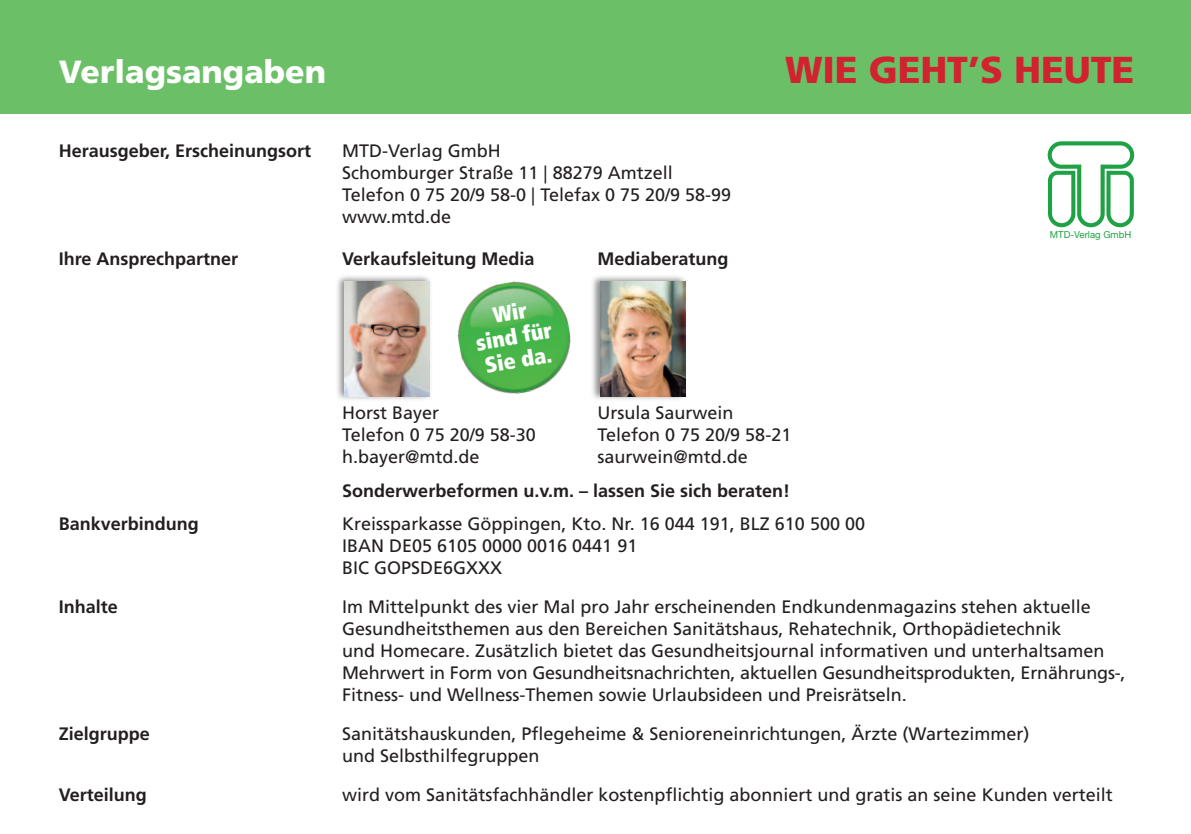
<style>
.page{position:relative;width:1191px;height:834px;background:#fff}
.page>*{position:absolute;margin:0;border:0;box-sizing:border-box;transform-origin:0 0}
.t1{font:900 37.4px "Frutiger";letter-spacing:-.005em;color:#d1222f}
.t2{font:900 32px "Frutiger";color:#fff}
.t3{font:900 condensed 22px/24px "Frutiger";color:#fff;text-align:center}
.t4{font:18px/22px "Frutiger";color:#231f20}
.t5{font:700 18px "Frutiger";color:#231f20}
.t6{font:9.6px "Helvetica Neue";color:#1fa245}
.s1{font-stretch:condensed}
</style>
<div class="page">
<div style="left:0;top:0;width:1190px;height:113px;background:#6bc067"></div>
<img style="left:592px;top:276px;width:94px;height:124px">
<img style="left:600px;top:281px;width:85px;height:115px">
<svg style="left:1047px;top:141px;width:87px;height:86px"></svg>
<img style="left:457px;top:281px;width:114px;height:113px">
<img style="left:337px;top:276px;width:94px;height:124px">
<img style="left:345px;top:281px;width:85px;height:115px">
<p class="t2" style="left:59px;top:59px;width:269px">Verlagsangaben</p>
<p class="t1" style="left:785px;top:54px;width:351px">WIE GEHT’S HEUTE</p>
<p class="t5" style="left:59px;top:144px;width:254px">Herausgeber, Erscheinungsort</p>
<p class="t4" style="left:342px;top:141px;width:390px">MTD-Verlag GmbH<br>Schomburger Straße 11 <span class="s1">|</span> 88279 Amtzell<br>Telefon 0 75 20/9 58-0 <span class="s1">|</span> Telefax 0 75 20/9 58-99 www.mtd.de</p>
<p class="t5" style="left:59px;top:252px;width:181px">Ihre Ansprechpartner</p>
<p class="t5" style="left:342px;top:252px;width:194px">Verkaufsleitung Media</p>
<p class="t5" style="left:597px;top:252px;width:133px">Mediaberatung</p>
<p class="t3" style="left:470px;top:309px;width:78px;rotate:-10deg">Wir sind für<br>Sie da.</p>
<p class="t4" style="left:342px;top:403px;width:99px">Horst Bayer</p>
<p class="t4" style="left:597px;top:403px;width:138px">Ursula Saurwein</p>
<p class="t4" style="left:342px;top:425px;width:195px">Telefon 0 75 20/9 58-30</p>
<p class="t4" style="left:597px;top:425px;width:195px">Telefon 0 75 20/9 58-21</p>
<p class="t4" style="left:342px;top:447px;width:139px">h.bayer@mtd.de</p>
<p class="t4" style="left:597px;top:447px;width:152px">saurwein@mtd.de</p>
<p class="t5" style="left:342px;top:483px;width:449px">Sonderwerbeformen u.v.m. – lassen Sie sich beraten!</p>
<p class="t6" style="left:1050px;top:229px;width:83px">MTD-Verlag GmbH</p>
<p class="t5" style="left:59px;top:516px;width:142px">Bankverbindung</p>
<p class="t4" style="left:342px;top:514px;width:524px">Kreissparkasse Göppingen, Kto. Nr. 16 044 191, BLZ 610 500 00<br>IBAN DE05 6105 0000 0016 0441 91<br>BIC GOPSDE6GXXX</p>
<p class="t5" style="left:59px;top:599px;width:61px">Inhalte</p>
<p class="t4" style="left:342px;top:597px;width:785px">Im Mittelpunkt des vier Mal pro Jahr erscheinenden Endkundenmagazins stehen aktuelle Gesundheitsthemen aus den Bereichen Sanitätshaus, Rehatechnik, Orthopädietechnik<br>und Homecare. Zusätzlich bietet das Gesundheitsjournal informativen und unterhaltsamen Mehrwert in Form von Gesundheitsnachrichten, aktuellen Gesundheitsprodukten, Ernährungs-, Fitness- und Wellness-Themen sowie Urlaubsideen und Preisrätseln.</p>
<p class="t5" style="left:59px;top:726px;width:93px">Zielgruppe</p>
<p class="t4" style="left:342px;top:724px;width:688px">Sanitätshauskunden, Pflegeheime &amp; Senioreneinrichtungen, Ärzte (Wartezimmer) und Selbsthilfegruppen</p>
<p class="t5" style="left:59px;top:787px;width:90px">Verteilung</p>
<p class="t4" style="left:342px;top:785px;width:772px">wird vom Sanitätsfachhändler kostenpflichtig abonniert und gratis an seine Kunden verteilt</p>
</div>
